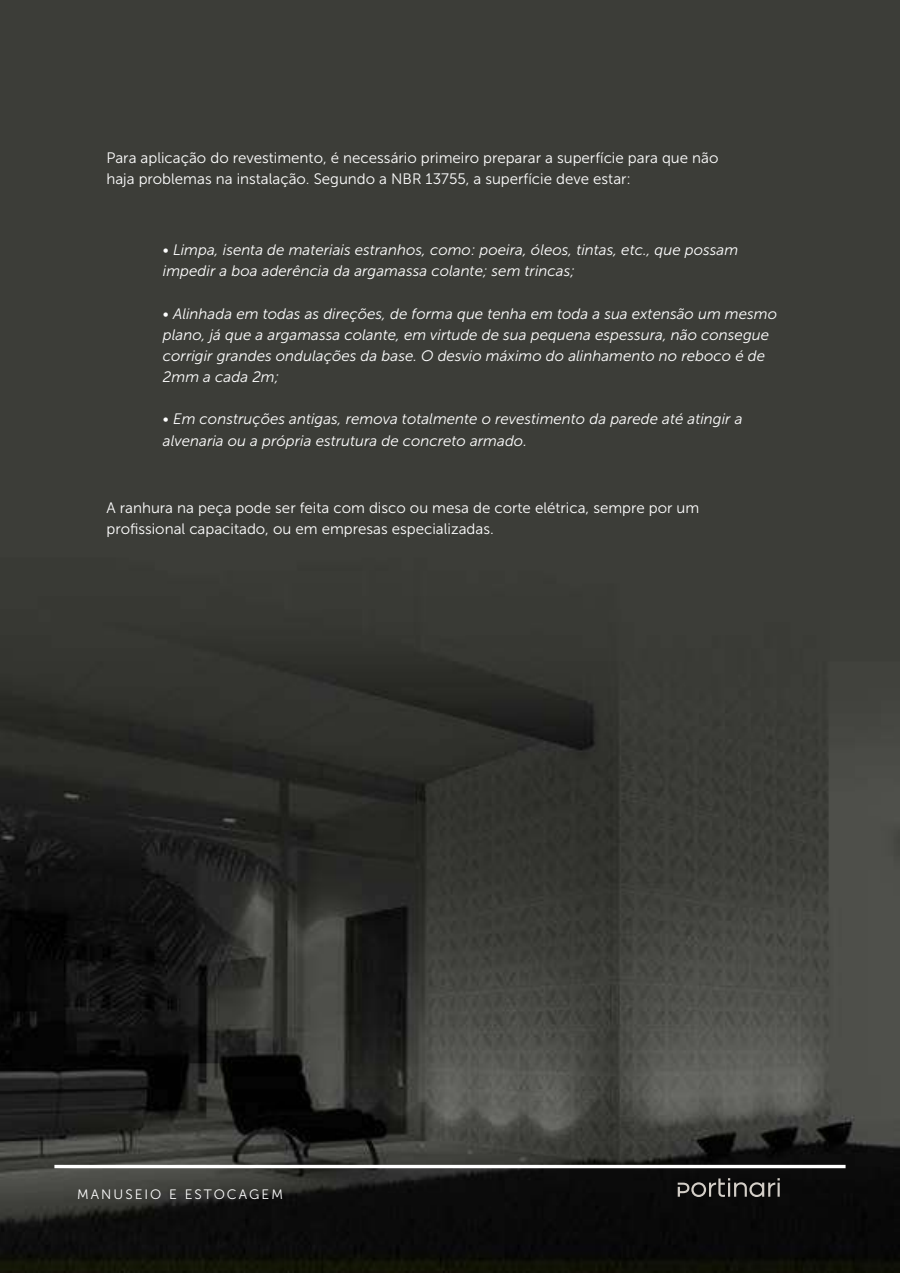
<style>
.page{position:relative;width:900px;height:1273px;background:#fff}
.page>*{position:absolute;margin:0;border:0;box-sizing:border-box;transform-origin:0 0}
.t1{font:italic 15.08px/21.2px "Museo Sans 300";color:#fff}
.t2{font:15.08px/21.2px "Museo Sans 300";color:#fff}
.t3{font:13.5px "Museo Sans 300";letter-spacing:.15em;color:#fff}
</style>
<div class="page">
<img style="left:0;top:0;width:900px;height:1273px">
<hr style="left:54px;top:1165px;width:792px;height:3px;background:#fff">
<svg style="left:678px;top:1178px;width:102px;height:19px;background:#41403e"></svg>
<p class="t2" style="left:106px;top:147px;width:614px">Para aplicação do revestimento, é necessário primeiro preparar a superfície para que não haja problemas na instalação. Segundo a NBR 13755, a superfície deve estar:</p>
<p class="t1" style="left:163px;top:239px;width:577px">• Limpa, isenta de materiais estranhos, como: poeira, óleos, tintas, etc., que possam impedir a boa aderência da argamassa colante; sem trincas;</p>
<p class="t1" style="left:163px;top:303px;width:616px">• Alinhada em todas as direções, de forma que tenha em toda a sua extensão um mesmo plano, já que a argamassa colante, em virtude de sua pequena espessura, não consegue corrigir grandes ondulações da base. O desvio máximo do alinhamento no reboco é de 2mm a cada 2m;</p>
<p class="t1" style="left:163px;top:409px;width:581px">• Em construções antigas, remova totalmente o revestimento da parede até atingir a alvenaria ou a própria estrutura de concreto armado.</p>
<p class="t2" style="left:106px;top:497px;width:594px">A ranhura na peça pode ser feita com disco ou mesa de corte elétrica, sempre por um profissional capacitado, ou em empresas especializadas.</p>
<p class="t3" style="left:77px;top:1187px;width:207px">MANUSEIO E ESTOCAGEM</p>
</div>
